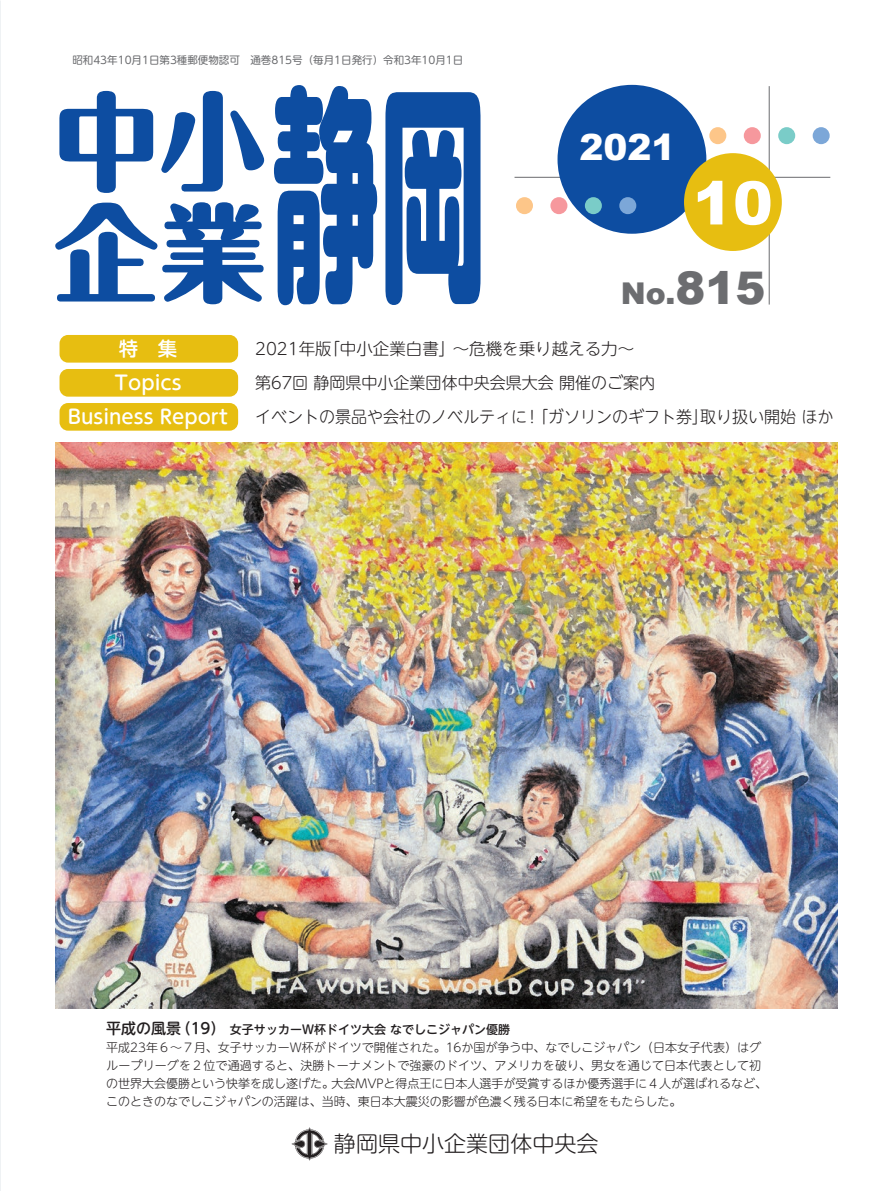
<style>
.page{position:relative;width:893px;height:1191px;background:#fff}
.page>*{position:absolute;margin:0;border:0;box-sizing:border-box;transform-origin:0 0}
.t1{font:900 60px "Arial";color:#fff}
.t2{font:900 45px "Arial";color:#6c6d70}
.t3{font:900 36px "Arial";color:#fff}
.t4{font:900 30px "Arial";color:#6c6d70}
.t5{font:300 22.05px "UD Shin M Go Pro";color:#231f20}
.t6{font:500 19.5px "UD Shin M Go Pro";color:#fff}
.t7{font:300 16.5px "UD Shin M Go Pro";color:#231f20}
.t8{font:500 15px "UD Shin M Go Pro";color:#231f20}
.t9{font:300 12px/18px "UD Shin M Go Pro";color:#231f20}
.t10{font:500 12px "UD Shin M Go Pro";color:#231f20}
.t11{font:10.5px "UD Shin M Go Pro";color:#6c6d70}
.s1{font-size:30px}
.s2{font-size:12px}
</style>
<div class="page">
<svg style="left:59px;top:91px;width:94px;height:102px"></svg>
<svg style="left:161px;top:91px;width:103px;height:100px"></svg>
<svg style="left:55px;top:202px;width:209px;height:102px"></svg>
<svg style="left:274px;top:85px;width:103px;height:220px"></svg>
<svg style="left:385px;top:92px;width:95px;height:213px"></svg>
<hr style="left:514px;top:177px;width:316px;height:1px;background:#6c6d70">
<hr style="left:769px;top:86px;width:1px;height:218px;background:#6c6d70">
<div style="left:557px;top:85px;width:149px;height:149px;background:#0d4da1;border-radius:50%"></div>
<div style="left:684px;top:153px;width:98px;height:98px;background:#e7be11;border-radius:50%"></div>
<div style="left:709px;top:127px;width:17px;height:17px;background:#fdc689;border-radius:50%"></div>
<div style="left:744px;top:127px;width:17px;height:17px;background:#f6989d;border-radius:50%"></div>
<div style="left:778px;top:127px;width:17px;height:17px;background:#7accc8;border-radius:50%"></div>
<div style="left:813px;top:127px;width:17px;height:17px;background:#7ca7d8;border-radius:50%"></div>
<div style="left:516px;top:197px;width:17px;height:17px;background:#fdc689;border-radius:50%"></div>
<div style="left:550px;top:197px;width:17px;height:17px;background:#f6989d;border-radius:50%"></div>
<div style="left:585px;top:197px;width:17px;height:17px;background:#7accc8;border-radius:50%"></div>
<div style="left:619px;top:197px;width:17px;height:17px;background:#7ca7d8;border-radius:50%"></div>
<div style="left:60px;top:335px;width:178px;height:27px;background:#e7be11;border-radius:9px"></div>
<div style="left:60px;top:369px;width:178px;height:27px;background:#e7be11;border-radius:9px"></div>
<div style="left:60px;top:403px;width:178px;height:28px;background:#e7be11;border-radius:9px"></div>
<img style="left:55px;top:442px;width:783px;height:566px">
<img style="left:291px;top:1127px;width:36px;height:33px">
<p class="t11" style="left:72px;top:51px;width:393px">昭和43年10月1日第3種郵便物認可　通巻815号（毎月1日発行）令和3年10月1日</p>
<h3 class="t3" style="left:579px;top:121px;width:98px">2021</h3>
<h1 class="t1" style="left:693px;top:159px;width:82px">10</h1>
<h2 class="t2" style="left:665px;top:255px;width:102px"><span class="s1">.</span>815</h2>
<h3 class="t4" style="left:621px;top:272px;width:46px">No</h3>
<h3 class="t6" style="left:119px;top:333px;width:60px">特　集</h3>
<h3 class="t7" style="left:323px;top:335px;width:312px">「中小企業白書」～危機を乗り越える力~</h3>
<h3 class="t7" style="left:255px;top:335px;width:78px">2021年版</h3>
<h3 class="t6" style="left:115px;top:367px;width:68px">Topics</h3>
<h3 class="t7" style="left:255px;top:369px;width:401px">第67回静岡県中小企業団体中央会県大会開催のご案内</h3>
<h3 class="t6" style="left:68px;top:401px;width:162px">Business Report</h3>
<h3 class="t7" style="left:524px;top:403px;width:186px">！「ガソリンのギフト券」</h3>
<h3 class="t7" style="left:255px;top:403px;width:274px">イベントの景品や会社のノベルティに</h3>
<h3 class="t7" style="left:700px;top:403px;width:135px">取り扱い開始ほか</h3>
<p class="t8" style="left:176px;top:1016px;width:56px">（19）<span class="s2">　</span></p>
<p class="t8" style="left:106px;top:1016px;width:76px">平成の風景</p>
<p class="t9" style="left:106px;top:1037px;width:656px">平成23年６～７月、女子サッカーＷ杯がドイツで開催された。16か国が争う中、なでしこジャパン（日本女子代表）はグ</p>
<p class="t9" style="left:106px;top:1055px;width:656px">ループリーグを２位で通過すると、決勝トーナメントで強豪のドイツ、アメリカを破り、男女を通じて日本代表として初</p>
<p class="t9" style="left:331px;top:1073px;width:437px">大会MVPと得点王に日本人選手が受賞するほか優秀選手に４人が選ばれるなど、</p>
<p class="t10" style="left:230px;top:1019px;width:281px">女子サッカーＷ杯ドイツ大会なでしこジャパン優勝</p>
<p class="t9" style="left:106px;top:1073px;width:577px">の世界大会優勝という快挙を成し遂げた。<br>このときのなでしこジャパンの活躍は、当時、東日本大震災の影響が色濃く残る日本に希望をもたらした。</p>
<h3 class="t5" style="left:334px;top:1126px;width:266px">静岡県中小企業団体中央会</h3>
</div>
